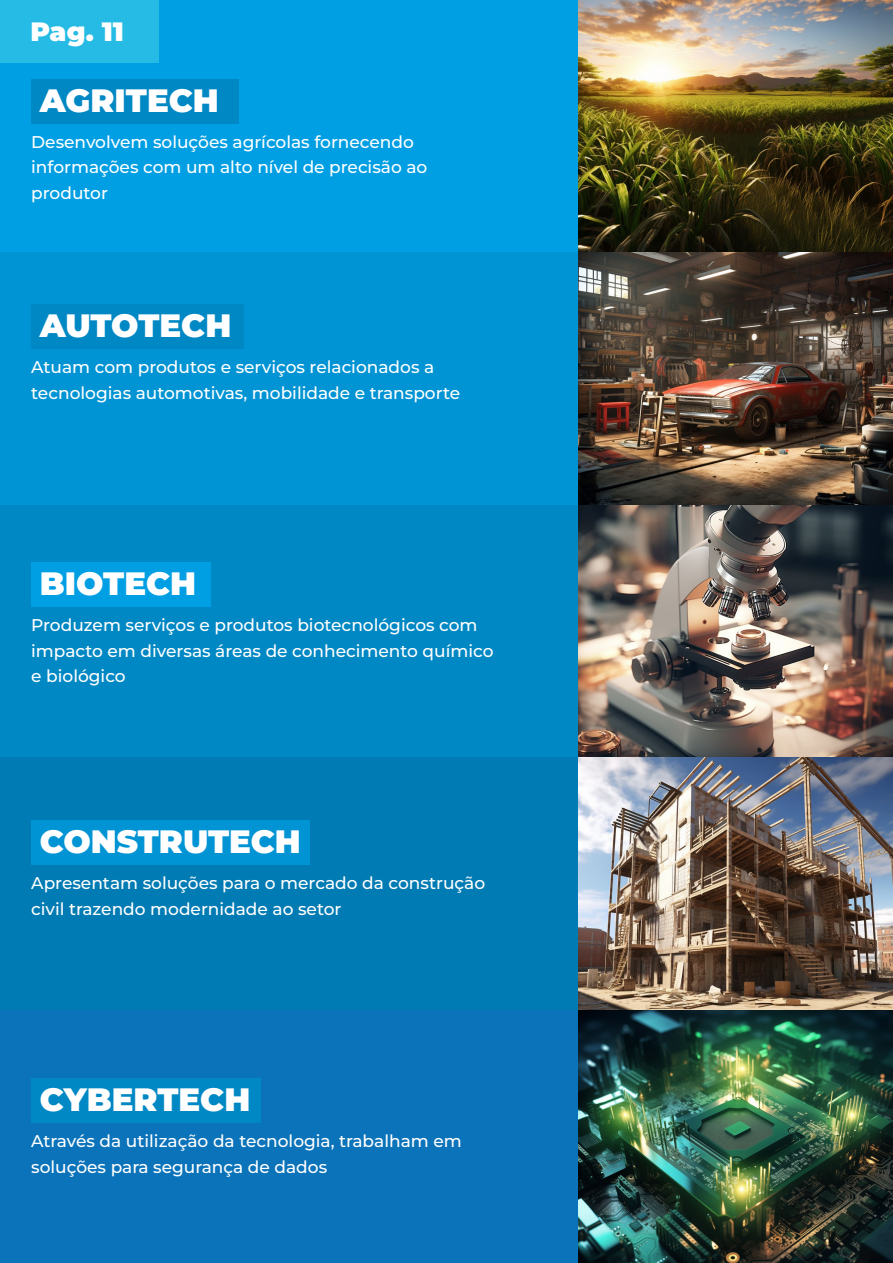
<style>
.page{position:relative;width:893px;height:1263px;background:#fff}
.page>*{position:absolute;margin:0;border:0;box-sizing:border-box;transform-origin:0 0}
.t1{font:900 32.25px "Montserrat";color:#fff}
.t2{font:900 26.55px "Montserrat";color:#fff}
.t3{font:500 16.95px/25.5px "Montserrat";color:#fff}
</style>
<div class="page">
<div style="left:0;top:0;width:578px;height:253px;background:#009fe3"></div>
<div style="left:0;top:253px;width:578px;height:252px;background:#0094d4"></div>
<div style="left:0;top:505px;width:578px;height:253px;background:#0088c4"></div>
<div style="left:0;top:758px;width:578px;height:252px;background:#007bb3"></div>
<div style="left:0;top:1010px;width:578px;height:253px;background:#0b73ba"></div>
<img style="left:578px;top:0;width:315px;height:1263px">
<div style="left:31px;top:79px;width:208px;height:44px;background:#0088c4"></div>
<div style="left:31px;top:304px;width:213px;height:45px;background:#0088c4"></div>
<div style="left:31px;top:562px;width:180px;height:45px;background:#009fe3"></div>
<div style="left:31px;top:820px;width:279px;height:45px;background:#0094d4"></div>
<div style="left:31px;top:1078px;width:229px;height:45px;background:#0088c4"></div>
<div style="left:0;top:0;width:158px;height:63px;background:#25bbe4"></div>
<h2 class="t2" style="left:30px;top:14px;width:95px">Pag. 11</h2>
<h1 class="t1" style="left:40px;top:79px;width:180px">AGRITECH</h1>
<p class="t3" style="left:31px;top:129px;width:398px">Desenvolvem soluções agrícolas fornecendo informações com um alto nível de precisão ao produtor</p>
<h1 class="t1" style="left:40px;top:304px;width:193px">AUTOTECH</h1>
<p class="t3" style="left:31px;top:354px;width:430px">Atuam com produtos e serviços relacionados a tecnologias automotivas, mobilidade e transporte</p>
<h1 class="t1" style="left:40px;top:562px;width:158px">BIOTECH</h1>
<p class="t3" style="left:31px;top:612px;width:464px">Produzem serviços e produtos biotecnológicos com impacto em diversas áreas de conhecimento químico e biológico</p>
<h1 class="t1" style="left:40px;top:820px;width:262px">CONSTRUTECH</h1>
<p class="t3" style="left:31px;top:870px;width:456px">Apresentam soluções para o mercado da construção civil trazendo modernidade ao setor</p>
<h1 class="t1" style="left:40px;top:1078px;width:212px">CYBERTECH</h1>
<p class="t3" style="left:31px;top:1128px;width:432px">Através da utilização da tecnologia, trabalham em soluções para segurança de dados</p>
</div>
